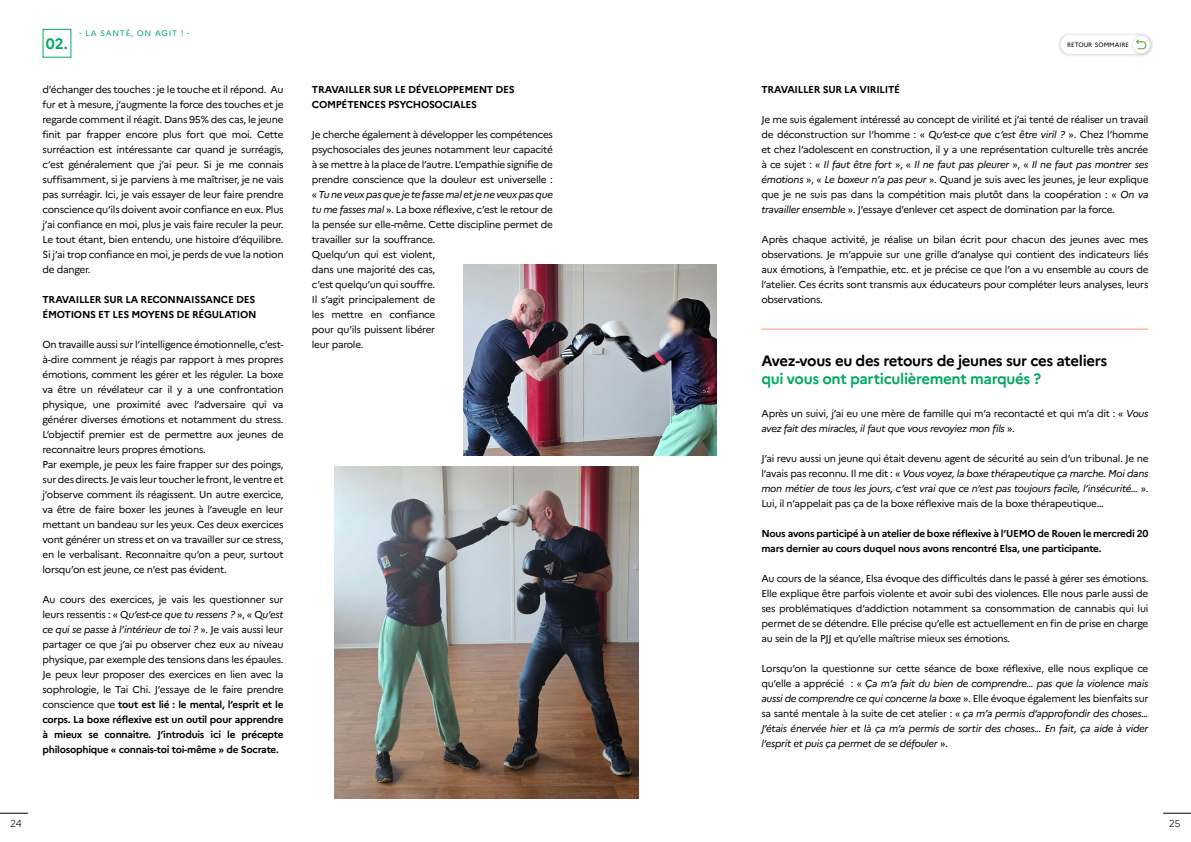
<style>
.page{position:relative;width:1191px;height:842px;background:#fff}
.page>*{position:absolute;margin:0;border:0;box-sizing:border-box;transform-origin:0 0}
.t1{font:700 15px "Marianne";letter-spacing:-.025em;color:#000}
.t2{font:700 15px "Marianne";letter-spacing:-.025em;color:#00a95f}
.t3{font:10px/15px "Marianne";letter-spacing:-.025em;color:#000;text-align:justify}
.t4{font:italic 10px/15px "Marianne";letter-spacing:-.025em;color:#000;text-align:justify}
.t5{font:700 10px/15px "Marianne";letter-spacing:-.025em;color:#000}
.t6{font:300 10px "Marianne";color:#000}
.t7{font:8px "Marianne";letter-spacing:.1em;color:#00a95f}
.t8{font:6.3px "Marianne";color:#000}
.s1{font-style:italic}
.s2{font-weight:700}
.s3{font-style:normal}
</style>
<div class="page">
<hr style="left:761px;top:329px;width:387px;height:1px;background:#ff9575">
<img style="left:334px;top:466px;width:304px;height:332px">
<img style="left:463px;top:264px;width:253px;height:192px">
<svg style="left:1163px;top:813px;width:28px;height:1px"></svg>
<svg style="left:0;top:813px;width:28px;height:1px"></svg>
<div style="left:1057px;top:32px;width:97px;height:25px;background:#000;opacity:.23"></div>
<div style="left:1060px;top:35px;width:91px;height:19px;background:#fff;border-radius:10px"></div>
<div style="left:1130px;top:33px;width:22px;height:23px;background:#000;opacity:.23"></div>
<svg style="left:1132px;top:36px;width:17px;height:17px"></svg>
<svg style="left:1136px;top:39px;width:10px;height:10px"></svg>
<h1 class="t2" style="left:46px;top:34px;width:23px">02.</h1>
<p class="t7" style="left:79px;top:28px;width:112px">- LA SANTÉ, ON AGIT ! -</p>
<p class="t3" style="left:43px;top:81px;width:242px">d’échanger des touches : je le touche et il répond. Au fur et à mesure, j’augmente la force des touches et je regarde comment il réagit. Dans 95% des cas, le jeune finit par frapper encore plus fort que moi. Cette surréaction est intéressante car quand je surréagis, c’est généralement que j’ai peur. Si je me connais suffisamment, si je parviens à me maîtriser, je ne vais pas surréagir. Ici, je vais essayer de leur faire prendre conscience qu’ils doivent avoir confiance en eux. Plus j’ai confiance en moi, plus je vais faire reculer la peur.<br>Le tout étant, bien entendu, une histoire d’équilibre.<br>Si j’ai trop confiance en moi, je perds de vue la notion de danger.</p>
<p class="t5" style="left:43px;top:291px;width:216px">TRAVAILLER SUR LA RECONNAISSANCE DES<br>ÉMOTIONS ET LES MOYENS DE RÉGULATION</p>
<p class="t3" style="left:43px;top:336px;width:242px;text-align:left">On travaille aussi sur l’intelligence émotionnelle, c’est&shy;à-dire comment je réagis par rapport à mes propres émotions, comment les gérer et les réguler. La boxe va être un révélateur car il y a une confrontation physique, une proximité avec l’adversaire qui va générer diverses émotions et notamment du stress.<br>L’objectif premier est de permettre aux jeunes de reconnaitre leurs propres émotions.<br>Par exemple, je peux les faire frapper sur des poings, sur des directs. Je vais leur toucher le front, le ventre et j’observe comment ils réagissent. Un autre exercice, va être de faire boxer les jeunes à l’aveugle en leur mettant un bandeau sur les yeux. Ces deux exercices vont générer un stress et on va travailler sur ce stress, en le verbalisant. Reconnaitre qu’on a peur, surtout lorsqu’on est jeune, ce n’est pas évident.</p>
<p class="t3" style="left:43px;top:591px;width:242px">Au cours des exercices, je vais les questionner sur leurs ressentis : « Q<span class="s1">u’est-ce que tu ressens ?</span> », « Q<span class="s1">u’est ce qui se passe à l’intérieur de toi ?</span> ». Je vais aussi leur partager ce que j’ai pu observer chez eux au niveau physique, par exemple des tensions dans les épaules.<br>Je peux leur proposer des exercices en lien avec la sophrologie, le Tai Chi. J’essaye de le faire prendre conscience que <span class="s2">tout est lié : le mental, l’esprit et le corps. La boxe réflexive est un outil pour apprendre à mieux se connaitre. J’introduis ici le précepte philosophique « connais-toi toi-même » de Socrate.</span></p>
<p class="t5" style="left:312px;top:81px;width:204px">TRAVAILLER SUR LE DÉVELOPPEMENT DES<br>COMPÉTENCES PSYCHOSOCIALES</p>
<p class="t3" style="left:312px;top:126px;width:242px;text-align:left">Je cherche également à développer les compétences psychosociales des jeunes notamment leur capacité à se mettre à la place de l’autre. L’empathie signifie de prendre conscience que la douleur est universelle : « <span class="s1">Tu ne veux pas que je te fasse mal et je ne veux pas que tu me fasses mal</span> ». La boxe réflexive, c’est le retour de la pensée sur elle-même. Cette discipline permet de travailler sur la souffrance.<br>Quelqu’un qui est violent,<br>dans une majorité des cas,<br>c’est quelqu’un qui souffre.<br>Il s’agit principalement de<br>les mettre en confiance<br>pour qu’ils puissent libérer<br>leur parole.</p>
<p class="t8" style="left:1067px;top:41px;width:64px">RETOUR SOMMAIRE</p>
<p class="t5" style="left:761px;top:81px;width:140px">TRAVAILLER SUR LA VIRILITÉ</p>
<p class="t3" style="left:761px;top:111px;width:388px">Je me suis également intéressé au concept de virilité et j’ai tenté de réaliser un travail de déconstruction sur l’homme : « <span class="s1">Qu’est-ce que c’est être viril ?</span> ». Chez l’homme et chez l’adolescent en construction, il y a une représentation culturelle très ancrée à ce sujet : « <span class="s1">Il faut être fort</span> », « <span class="s1">Il ne faut pas pleurer</span> », « <span class="s1">Il ne faut pas montrer ses émotions</span> », « <span class="s1">Le boxeur n’a pas peur</span> ». Quand je suis avec les jeunes, je leur explique que je ne suis pas dans la compétition mais plutôt dans la coopération : « <span class="s1">On va travailler ensemble</span> ». J’essaye d’enlever cet aspect de domination par la force.</p>
<p class="t3" style="left:761px;top:231px;width:388px">Après chaque activité, je réalise un bilan écrit pour chacun des jeunes avec mes observations. Je m’appuie sur une grille d’analyse qui contient des indicateurs liés aux émotions, à l’empathie, etc. et je précise ce que l’on a vu ensemble au cours de l’atelier. Ces écrits sont transmis aux éducateurs pour compléter leurs analyses, leurs observations.</p>
<h1 class="t1" style="left:761px;top:351px;width:347px">Avez-vous eu des retours de jeunes sur ces ateliers</h1>
<h1 class="t2" style="left:761px;top:369px;width:281px">qui vous ont particulièrement marqués ?</h1>
<p class="t3" style="left:761px;top:405px;width:388px">Après un suivi, j’ai eu une mère de famille qui m’a recontacté et qui m’a dit : « <span class="s1">Vous avez fait des miracles, il faut que vous revoyiez mon fils</span> ».</p>
<p class="t3" style="left:761px;top:450px;width:388px">J’ai revu aussi un jeune qui était devenu agent de sécurité au sein d’un tribunal. Je ne l’avais pas reconnu. Il me dit : « <span class="s1">Vous voyez, la boxe thérapeutique ça marche. Moi dans mon métier de tous les jours, c’est vrai que ce n’est pas toujours facile, l’insécurité…</span> ».<br>Lui, il n’appelait pas ça de la boxe réflexive mais de la boxe thérapeutique…</p>
<p class="t5" style="left:761px;top:525px;width:388px">Nous avons participé à un atelier de boxe réflexive à l’UEMO de Rouen le mercredi 20 mars dernier au cours duquel nous avons rencontré Elsa, une participante.</p>
<p class="t3" style="left:761px;top:570px;width:388px">Au cours de la séance, Elsa évoque des difficultés dans le passé à gérer ses émotions.<br>Elle explique être parfois violente et avoir subi des violences. Elle nous parle aussi de ses problématiques d’addiction notamment sa consommation de cannabis qui lui permet de se détendre. Elle précise qu’elle est actuellement en fin de prise en charge au sein de la PJJ et qu’elle maîtrise mieux ses émotions.</p>
<p class="t4" style="left:761px;top:660px;width:388px"><span class="s3">Lorsqu’on la questionne sur cette séance de boxe réflexive, elle nous explique ce qu’elle a apprécié : «</span> Ça m’a fait du bien de comprendre… pas que la violence mais aussi de comprendre ce qui concerne la boxe <span class="s3">». Elle évoque également les bienfaits sur sa santé mentale à la suite de cet atelier : «</span> ça m’a permis d’approfondir des choses… J’étais énervée hier et là ça m’a permis de sortir des choses… En fait, ça aide à vider l’esprit et puis ça permet de se défouler <span class="s3">».</span></p>
<p class="t6" style="left:10px;top:818px;width:13px">24</p>
<p class="t6" style="left:1168px;top:818px;width:13px">25</p>
</div>
